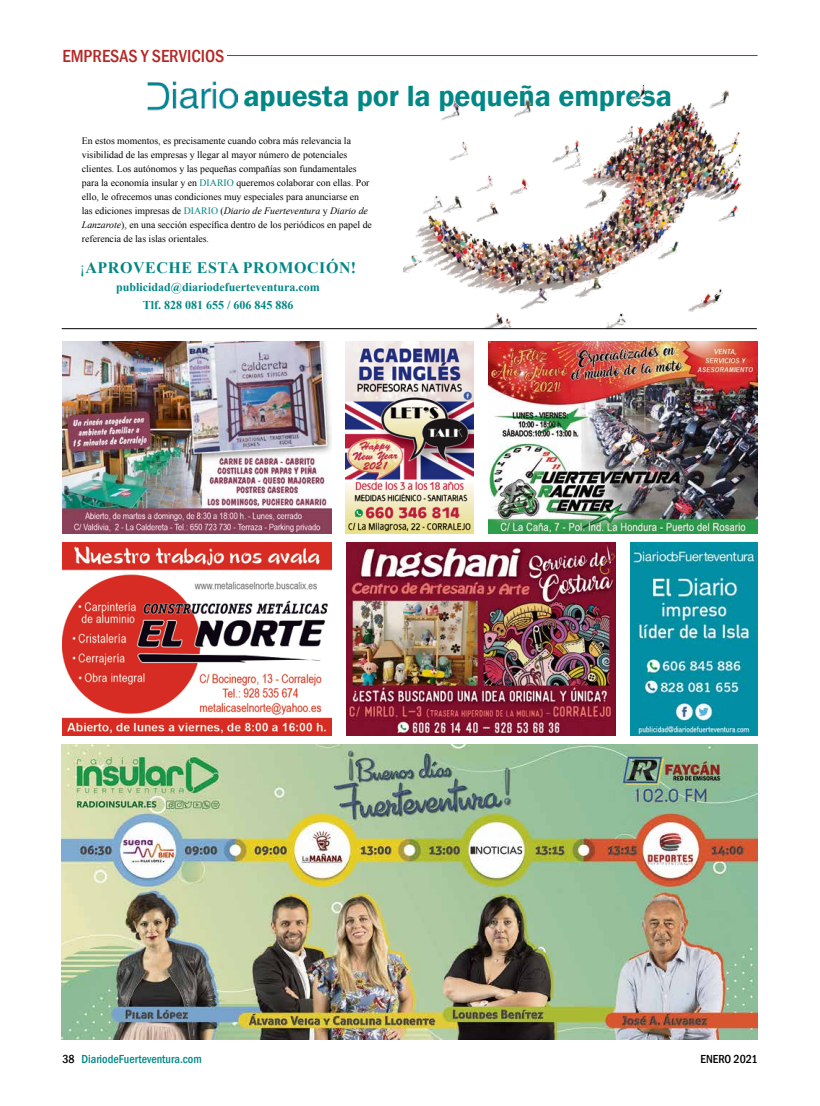
<style>
.page{position:relative;width:820px;height:1106px;background:#fff}
.page>*{position:absolute;margin:0;border:0;box-sizing:border-box;transform-origin:0 0}
.t1{font:600 30px "Franklin Gothic";letter-spacing:-.005em;color:#008786}
.t2{font:500 condensed 18px "Franklin Gothic";color:#b52724}
.t3{font:700 16px "Times New Roman";letter-spacing:.035em;color:#008786}
.t4{font:700 12px/18px "Times New Roman";color:#008786;text-align:center}
.t5{font:500 condensed 12px "Franklin Gothic";color:#008786}
.t6{font:500 condensed 12px "Franklin Gothic";color:#000}
.t7{font:9.8px/14px "Times New Roman";color:#000}
.s1{color:#008786}
.s2{font-style:italic}
.s3{font-weight:400}
.s4{color:#000}
</style>
<div class="page">
<img style="left:62px;top:542px;width:269px;height:193px">
<hr style="left:227px;top:55px;width:530px;height:1px;background:#b52724">
<img style="left:147px;top:81px;width:90px;height:29px">
<img style="left:404px;top:84px;width:353px;height:245px">
<img style="left:345px;top:341px;width:128px;height:193px">
<img style="left:346px;top:542px;width:269px;height:193px">
<img style="left:488px;top:341px;width:268px;height:193px">
<img style="left:62px;top:744px;width:694px;height:295px">
<hr style="left:62px;top:328px;width:694px;height:1px;background:#000">
<img style="left:630px;top:542px;width:127px;height:193px">
<img style="left:62px;top:341px;width:269px;height:193px">
<h2 class="t2" style="left:62px;top:44px;width:163px">EMPRESAS Y SERVICIOS</h2>
<h1 class="t1" style="left:243px;top:77px;width:429px">apuesta por la pequeña empresa</h1>
<p class="t7" style="left:82px;top:133px;width:291px">En estos momentos, es precisamente cuando cobra más relevancia la visibilidad de las empresas y llegar al mayor número de potenciales clientes. Los autónomos y las pequeñas compañías son fundamentales para la economía insular y en <span class="s1">DIARIO</span> queremos colaborar con ellas. Por ello, le ofrecemos unas condiciones muy especiales para anunciarse en las ediciones impresas de <span class="s1">DIARIO</span> (<span class="s2">Diario de Fuerteventura</span> y <span class="s2">Diario de Lanzarote</span>), en una sección específica dentro de los periódicos en papel de referencia de las islas orientales.</p>
<h3 class="t3" style="left:80px;top:256px;width:278px"><span class="s3">¡</span>APROVECHE ESTA PROMOCIÓN!</h3>
<p class="t4" style="left:116px;top:277px;width:205px">publicidad@diariodefuerteventura.com<br>Tlf. 828 081 655 / 606 845 886</p>
<p class="t5" style="left:62px;top:1050px;width:141px"><span class="s4">38</span> DiariodeFuerteventura.com</p>
<p class="t6" style="left:700px;top:1050px;width:58px">ENERO 2021</p>
</div>
